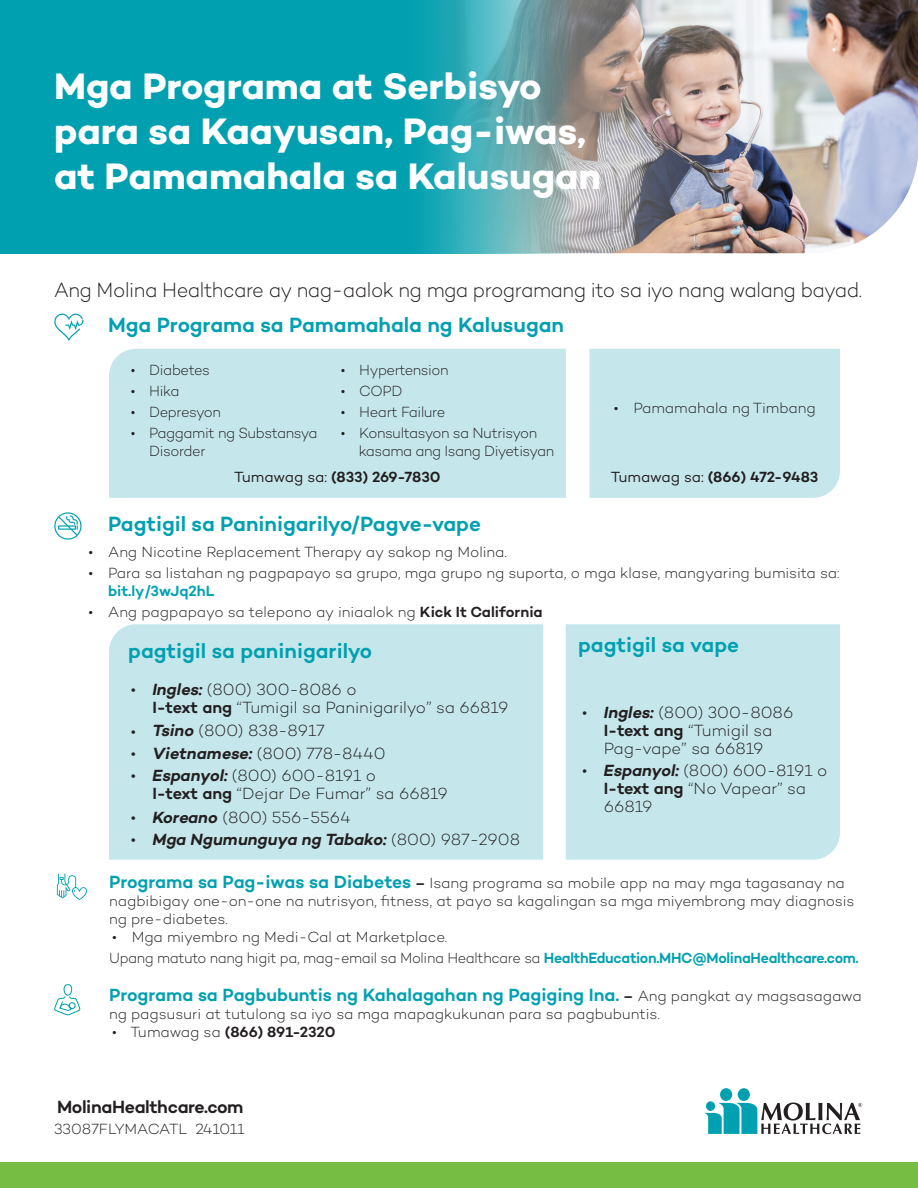
<style>
.page{position:relative;width:918px;height:1188px;background:#fff}
.page>*{position:absolute;margin:0;border:0;box-sizing:border-box;transform-origin:0 0}
.t1{font:700 37.5px/45px "Campton";color:#fff}
.t2{font:600 21px "Campton";color:#00a0b0}
.t3{font:300 21px "Campton";letter-spacing:-.025em;color:#231f20;scale:.95 1}
.t4{font:600 18px "Campton";color:#00a0b0}
.t5{font:600 18px "Campton";letter-spacing:-.02em;color:#231f20}
.t6{font:300 16.5px/18px "Campton";color:#231f20}
.t7{font:italic 600 16.5px "Campton";letter-spacing:-.01em;color:#231f20}
.t8{font:300 15px/18px "Campton";letter-spacing:-.01em;color:#231f20}
.t9{font:300 15px/18px "Campton";letter-spacing:-.03em;color:#231f20}
.t10{font:300 15px "Campton";letter-spacing:-.01em;color:#231f20;scale:.96 1}
.t11{font:600 15px "Campton";color:#231f20}
.t12{font:300 15px "Campton";letter-spacing:-.035em;color:#231f20}
.s1{font-weight:400}
.s2{font-weight:600;color:#00a0b0}
.s3{font-weight:600}
.s4{font-weight:600;font-style:italic}
.s5{font-weight:300;font-style:normal}
.s6{font-weight:300}
</style>
<div class="page">
<img style="left:766px;top:0;width:152px;height:253px">
<div style="left:0;top:1162px;width:918px;height:26px;background:#75bd43"></div>
<svg style="left:0;top:0;width:766px;height:253px;background:#3ca2ac"></svg>
<svg style="left:54px;top:984px;width:26px;height:31px"></svg>
<svg style="left:57px;top:874px;width:30px;height:26px"></svg>
<div style="left:109px;top:349px;width:457px;height:149px;background:#c5e7ec"></div>
<div style="left:109px;top:624px;width:434px;height:236px;background:#c5e7ec"></div>
<div style="left:566px;top:624px;width:274px;height:236px;background:#c5e7ec"></div>
<div style="left:590px;top:349px;width:250px;height:149px;background:#c5e7ec"></div>
<svg style="left:54px;top:512px;width:28px;height:28px"></svg>
<svg style="left:54px;top:314px;width:29px;height:27px"></svg>
<div style="left:738px;top:1088px;width:12px;height:13px;background:#00a0b0;border-radius:50%"></div>
<div style="left:720px;top:1088px;width:12px;height:13px;background:#00a0b0;border-radius:50%"></div>
<svg style="left:704px;top:1103px;width:158px;height:31px"></svg>
<div style="left:706px;top:1101px;width:9px;height:10px;background:#00a0b0;border-radius:50%"></div>
<h1 class="t1" style="left:54px;top:63px;width:549px">Mga Programa at Serbisyo para sa Kaayusan, Pag-iwas, at Pamamahala sa Kalusugan</h1>
<p class="t3" style="left:54px;top:277px;width:852px">Ang Molina Healthcare ay nag-aalok ng mga programang ito sa iyo nang walang bayad.</p>
<h2 class="t2" style="left:108px;top:311px;width:458px">Mga Programa sa Pamamahala ng Kalusugan</h2>
<p class="t9" style="left:131px;top:360px;width:81px">• Diabetes</p>
<p class="t8" style="left:131px;top:381px;width:50px">• Hika</p>
<p class="t12" style="left:131px;top:402px;width:92px">• Depresyon</p>
<p class="t9" style="left:149px;top:423px;width:170px;text-indent:-19px">• Paggamit ng Substansya<br>Disorder</p>
<p class="t9" style="left:341px;top:360px;width:109px">• Hypertension</p>
<p class="t8" style="left:341px;top:381px;width:63px">• COPD</p>
<p class="t8" style="left:341px;top:402px;width:106px">• Heart Failure</p>
<p class="t9" style="left:359px;top:423px;width:197px;text-indent:-18px">• Konsultasyon sa Nutrisyon kasama ang Isang Diyetisyan</p>
<p class="t11" style="left:234px;top:468px;width:208px"><span class="s1">Tumawag sa:</span> (833) 269-7830</p>
<p class="t8" style="left:614px;top:398px;width:204px">• Pamamahala ng Timbang</p>
<p class="t11" style="left:611px;top:467px;width:209px"><span class="s1">Tumawag sa:</span> (866) 472-9483</p>
<h2 class="t2" style="left:108px;top:511px;width:374px">Pagtigil sa Paninigarilyo/Pagve-vape</h2>
<p class="t8" style="left:88px;top:542px;width:420px">• Ang Nicotine Replacement Therapy ay sakop ng Molina.</p>
<p class="t8" style="left:108px;top:563px;width:733px;text-indent:-20px">• Para sa listahan ng pagpapayo sa grupo, mga grupo ng suporta, o mga klase, mangyaring bumisita sa: <span class="s2">bit.ly/3wJq2hL</span></p>
<p class="t8" style="left:88px;top:602px;width:456px">• Ang pagpapayo sa telepono ay iniaalok ng <span class="s3">Kick It California</span></p>
<h3 class="t2" style="left:128px;top:637px;width:246px">pagtigil sa paninigarilyo</h3>
<p class="t6" style="left:152px;top:680px;width:358px;text-indent:-22px">• <span class="s4">Ingles:</span> (800) 300-8086 o<br><span class="s3">I-text ang</span> “Tumigil sa Paninigarilyo” sa 66819</p>
<p class="t6" style="left:131px;top:722px;width:195px">• <span class="s4">Tsino</span> (800) 838-8917</p>
<p class="t6" style="left:131px;top:744px;width:256px">• <span class="s4">Vietnamese:</span> (800) 778-8440</p>
<p class="t6" style="left:152px;top:766px;width:297px;text-indent:-22px">• <span class="s4">Espanyol:</span> (800) 600-8191 o<br><span class="s3">I-text ang</span> “Dejar De Fumar” sa 66819</p>
<p class="t6" style="left:131px;top:808px;width:221px">• <span class="s4">Koreano</span> (800) 556-5564</p>
<p class="t7" style="left:131px;top:829px;width:391px"><span class="s5">•</span> Mga Ngumunguya ng Tabako: <span class="s5">(800) 987-2908</span></p>
<h3 class="t2" style="left:578px;top:631px;width:162px">pagtigil sa vape</h3>
<p class="t6" style="left:582px;top:703px;width:213px;text-align:center">• <span class="s4">Ingles:</span> (800) 300-8086<br><span class="s3">I-text ang</span> “Tumigil sa<br>Pag-vape” sa 66819</p>
<p class="t6" style="left:604px;top:761px;width:225px;text-indent:-22px">• <span class="s4">Espanyol:</span> (800) 600-8191 o<br><span class="s3">I-text ang</span> “No Vapear” sa<br>66819</p>
<h2 class="t4" style="left:109px;top:870px;width:304px">Programa sa Pag-iwas sa Diabetes</h2>
<p class="t8" style="left:109px;top:891px;width:747px">nagbibigay one-on-one na nutrisyon, fitness, at payo sa kagalingan sa mga miyembrong may diagnosis ng pre-diabetes.</p>
<p class="t8" style="left:112px;top:927px;width:337px">• Mga miyembro ng Medi-Cal at Marketplace.</p>
<p class="t10" style="left:109px;top:948px;width:782px">Upang matuto nang higit pa, mag-email sa Molina Healthcare sa <span class="s2">HealthEducation.MHC@MolinaHealthcare.com.</span></p>
<h2 class="t4" style="left:109px;top:983px;width:512px">Programa sa Pagbubuntis ng Kahalagahan ng Pagiging Ina.</h2>
<p class="t8" style="left:109px;top:1004px;width:552px">ng pagsusuri at tutulong sa iyo sa mga mapagkukunan para sa pagbubuntis.</p>
<p class="t11" style="left:112px;top:1022px;width:225px"><span class="s6">• Tumawag sa</span> (866) 891-2320</p>
<p class="t8" style="left:415px;top:873px;width:431px"><span class="s3">–</span> Isang programa sa mobile app na may mga tagasanay na</p>
<p class="t8" style="left:623px;top:986px;width:240px"><span class="s3">–</span> Ang pangkat ay magsasagawa</p>
<p class="t5" style="left:57px;top:1096px;width:188px">MolinaHealthcare.com</p>
<p class="t8" style="left:54px;top:1120px;width:192px">33087FLYMACATL 241011</p>
</div>
